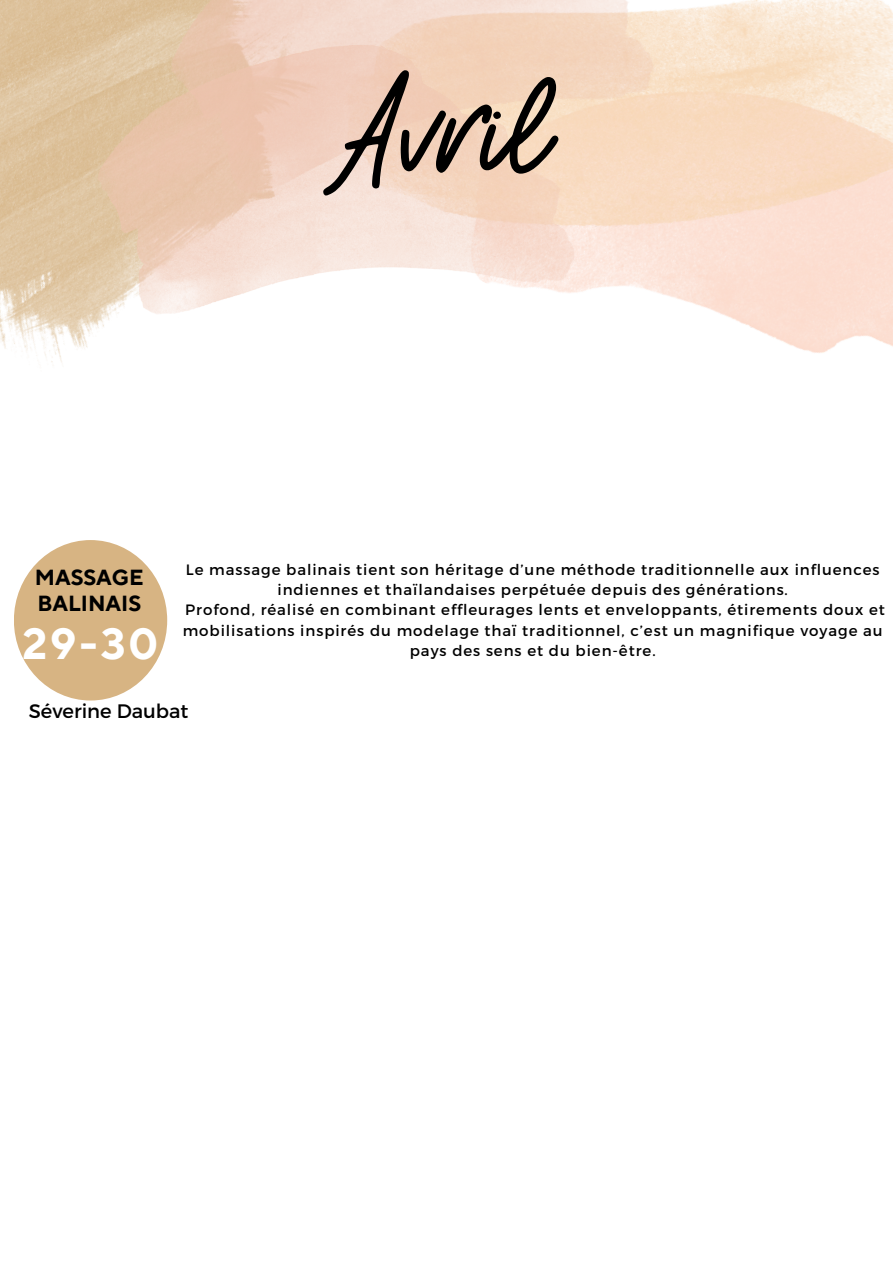
<style>
.page{position:relative;width:893px;height:1264px;background:#fff}
.page>*{position:absolute;margin:0;border:0;box-sizing:border-box;transform-origin:0 0}
.t1{font:149.85px "Beauty Salon Script";color:#000}
.t2{font:700 43.35px "TT Norms Pro";color:#fff}
.t3{font:700 21.75px/25.8px "TT Norms Pro";color:#000}
.t4{font:19.5px "Montserrat";color:#000}
.t5{font:15px/20.2px "Montserrat";letter-spacing:.06em;color:#000;text-align:center}
</style>
<div class="page">
<img style="left:0;top:0;width:133px;height:363px">
<img style="left:577px;top:0;width:315px;height:343px">
<img style="left:133px;top:0;width:534px;height:212px">
<img style="left:87px;top:25px;width:490px;height:294px">
<div style="left:14px;top:540px;width:153px;height:160px;background:#d7b483;border-radius:50%"></div>
<p class="t1" style="left:341px;top:57px;width:212px">Avril</p>
<p class="t3" style="left:35px;top:565px;width:110px">MASSAGE<br>BALINAIS</p>
<p class="t2" style="left:22px;top:617px;width:138px">29-30</p>
<p class="t5" style="left:186px;top:558px;width:695px">Le massage balinais tient son héritage d’une méthode traditionnelle aux influences indiennes et thaïlandaises perpétuée depuis des générations.</p>
<p class="t5" style="left:183px;top:599px;width:703px;text-align:left">Profond, réalisé en combinant effleurages lents et enveloppants, étirements doux et mobilisations inspirés du modelage thaï traditionnel, c’est un magnifique voyage au</p>
<p class="t5" style="left:410px;top:639px;width:247px">pays des sens et du bien-être.</p>
<p class="t4" style="left:29px;top:698px;width:161px">Séverine Daubat</p>
</div>
